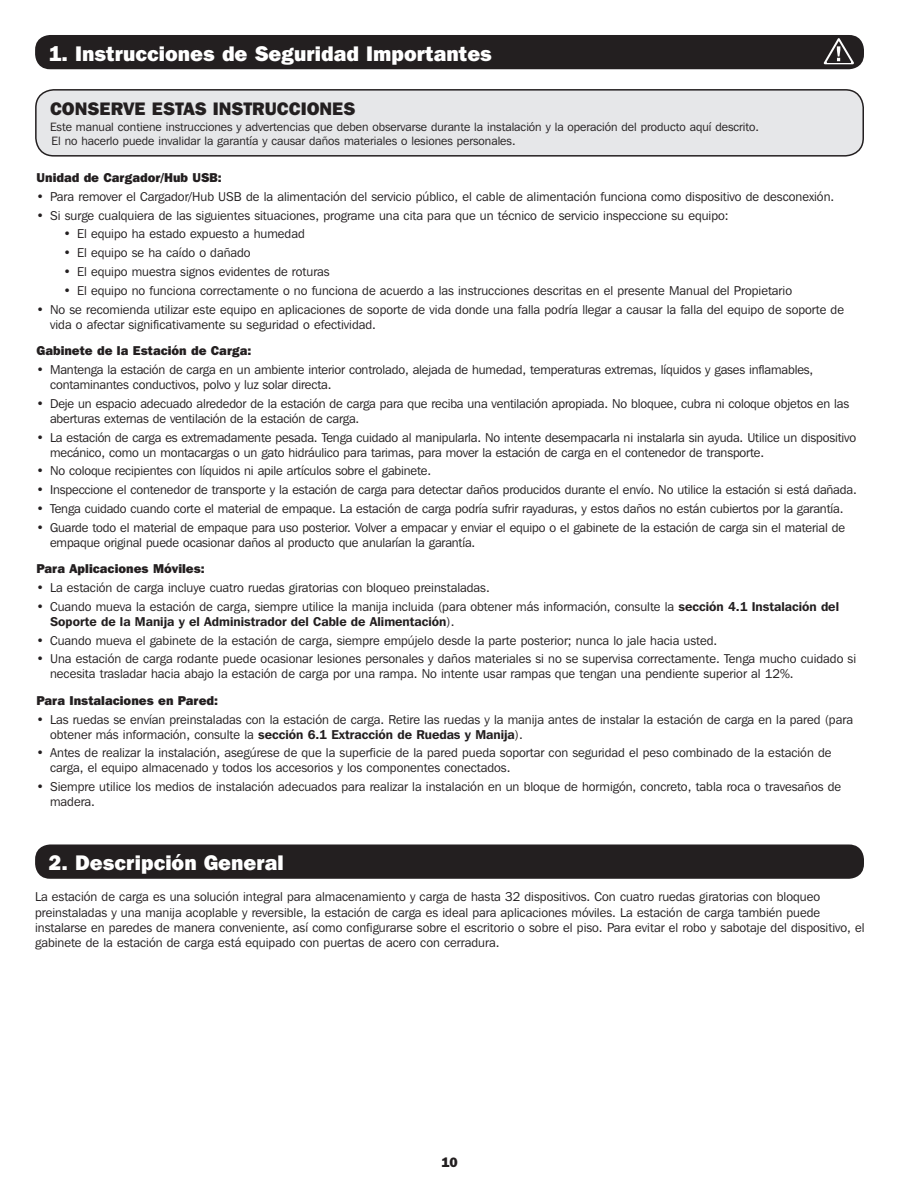
<style>
.page{position:relative;width:918px;height:1188px;background:#fff}
.page>*{position:absolute;margin:0;border:0;box-sizing:border-box;transform-origin:0 0}
.Main_Head{font:800 21px "Franklin Gothic IT Cby BT";color:#fff}
.t1{font:800 18px "Franklin Gothic IT Cby BT";color:#231f20}
.t2{font:800 13.5px "Franklin Gothic IT Cby BT";color:#231f20}
.t3{font:12.75px/15px "Franklin Gothic IT Cby BT";color:#231f20}
.t4{font:800 12.75px "Franklin Gothic IT Cby BT";color:#231f20}
.t5{font:12px/14.4px "Franklin Gothic IT Cby BT";color:#231f20}
.s1{font-weight:600}
</style>
<div class="page">
<div style="left:35px;top:35px;width:829px;height:34px;background:#231f20;border-radius:15px"></div>
<div style="left:35px;top:844px;width:829px;height:35px;background:#231f20;border-radius:15px"></div>
<div style="left:36px;top:90px;width:827px;height:66px;background:#e6e7e9;border-radius:18px"></div>
<div style="left:35px;top:89px;width:829px;height:68px;border:2px solid #231f20;border-radius:18px"></div>
<svg style="left:824px;top:38px;width:30px;height:26px"></svg>
<p class="Main_Head" style="left:49px;top:40px;width:445px">1. Instrucciones de Seguridad Importantes</p>
<p class="t1" style="left:50px;top:97px;width:307px">CONSERVE ESTAS INSTRUCCIONES</p>
<p class="t5" style="left:50px;top:119px;width:711px">Este manual contiene instrucciones y advertencias que deben observarse durante la instalación y la operación del producto aquí descrito.<br>El no hacerlo puede invalidar la garantía y causar daños materiales o lesiones personales.</p>
<p class="t4" style="left:37px;top:170px;width:187px">Unidad de Cargador/Hub USB:</p>
<p class="t3" style="left:37px;top:189px;width:799px">• Para remover el Cargador/Hub USB de la alimentación del servicio público, el cable de alimentación funciona como dispositivo de desconexión.</p>
<p class="t3" style="left:37px;top:208px;width:694px">• Si surge cualquiera de las siguientes situaciones, programe una cita para que un técnico de servicio inspeccione su equipo:</p>
<p class="t3" style="left:64px;top:226px;width:243px">• El equipo ha estado expuesto a humedad</p>
<p class="t3" style="left:64px;top:245px;width:189px">• El equipo se ha caído o dañado</p>
<p class="t3" style="left:64px;top:264px;width:268px">• El equipo muestra signos evidentes de roturas</p>
<p class="t3" style="left:64px;top:283px;width:730px">• El equipo no funciona correctamente o no funciona de acuerdo a las instrucciones descritas en el presente Manual del Propietario</p>
<p class="t3" style="left:50px;top:301px;width:795px;text-indent:-14px">• No se recomienda utilizar este equipo en aplicaciones de soporte de vida donde una falla podría llegar a causar la falla del equipo de soporte de vida o afectar significativamente su seguridad o efectividad.</p>
<p class="t4" style="left:37px;top:343px;width:216px">Gabinete de la Estación de Carga:</p>
<p class="t3" style="left:50px;top:362px;width:765px;text-indent:-14px">• Mantenga la estación de carga en un ambiente interior controlado, alejada de humedad, temperaturas extremas, líquidos y gases inflamables, contaminantes conductivos, polvo y luz solar directa.</p>
<p class="t3" style="left:50px;top:396px;width:801px;text-indent:-14px">• Deje un espacio adecuado alrededor de la estación de carga para que reciba una ventilación apropiada. No bloquee, cubra ni coloque objetos en las aberturas externas de ventilación de la estación de carga.</p>
<p class="t3" style="left:50px;top:429px;width:808px;text-indent:-14px">• La estación de carga es extremadamente pesada. Tenga cuidado al manipularla. No intente desempacarla ni instalarla sin ayuda. Utilice un dispositivo mecánico, como un montacargas o un gato hidráulico para tarimas, para mover la estación de carga en el contenedor de transporte.</p>
<p class="t3" style="left:37px;top:463px;width:396px">• No coloque recipientes con líquidos ni apile artículos sobre el gabinete.</p>
<p class="t3" style="left:37px;top:482px;width:822px">• Inspeccione el contenedor de transporte y la estación de carga para detectar daños producidos durante el envío. No utilice la estación si está dañada.</p>
<p class="t3" style="left:37px;top:501px;width:808px">• Tenga cuidado cuando corte el material de empaque. La estación de carga podría sufrir rayaduras, y estos daños no están cubiertos por la garantía.</p>
<p class="t3" style="left:50px;top:520px;width:797px;text-indent:-14px">• Guarde todo el material de empaque para uso posterior. Volver a empacar y enviar el equipo o el gabinete de la estación de carga sin el material de empaque original puede ocasionar daños al producto que anularían la garantía.</p>
<p class="t4" style="left:37px;top:561px;width:170px">Para Aplicaciones Móviles:</p>
<p class="t3" style="left:37px;top:580px;width:455px">• La estación de carga incluye cuatro ruedas giratorias con bloqueo preinstaladas.</p>
<p class="t3" style="left:50px;top:599px;width:790px;text-indent:-14px">• Cuando mueva la estación de carga, siempre utilice la manija incluida (para obtener más información, consulte la <span class="s1">sección 4.1 Instalación del<br>Soporte de la Manija y el Administrador del Cable de Alimentación</span>).</p>
<p class="t3" style="left:37px;top:632px;width:682px">• Cuando mueva el gabinete de la estación de carga, siempre empújelo desde la parte posterior; nunca lo jale hacia usted.</p>
<p class="t3" style="left:50px;top:651px;width:808px;text-indent:-14px">• Una estación de carga rodante puede ocasionar lesiones personales y daños materiales si no se supervisa correctamente. Tenga mucho cuidado si necesita trasladar hacia abajo la estación de carga por una rampa. No intente usar rampas que tengan una pendiente superior al 12%.</p>
<p class="t4" style="left:37px;top:692px;width:183px">Para Instalaciones en Pared:</p>
<p class="t3" style="left:50px;top:712px;width:804px;text-indent:-14px">• Las ruedas se envían preinstaladas con la estación de carga. Retire las ruedas y la manija antes de instalar la estación de carga en la pared (para obtener más información, consulte la <span class="s1">sección 6.1 Extracción de Ruedas y Manija</span>).</p>
<p class="t3" style="left:50px;top:745px;width:783px;text-indent:-14px">• Antes de realizar la instalación, asegúrese de que la superficie de la pared pueda soportar con seguridad el peso combinado de la estación de carga, el equipo almacenado y todos los accesorios y los componentes conectados.</p>
<p class="t3" style="left:50px;top:779px;width:793px;text-indent:-14px">• Siempre utilice los medios de instalación adecuados para realizar la instalación en un bloque de hormigón, concreto, tabla roca o travesaños de madera.</p>
<p class="Main_Head" style="left:49px;top:849px;width:237px">2. Descripción General</p>
<p class="t3" style="left:35px;top:889px;width:831px">La estación de carga es una solución integral para almacenamiento y carga de hasta 32 dispositivos. Con cuatro ruedas giratorias con bloqueo preinstaladas y una manija acoplable y reversible, la estación de carga es ideal para aplicaciones móviles. La estación de carga también puede instalarse en paredes de manera conveniente, así como configurarse sobre el escritorio o sobre el piso. Para evitar el robo y sabotaje del dispositivo, el gabinete de la estación de carga está equipado con puertas de acero con cerradura.</p>
<p class="t2" style="left:441px;top:1153px;width:18px">10</p>
</div>
